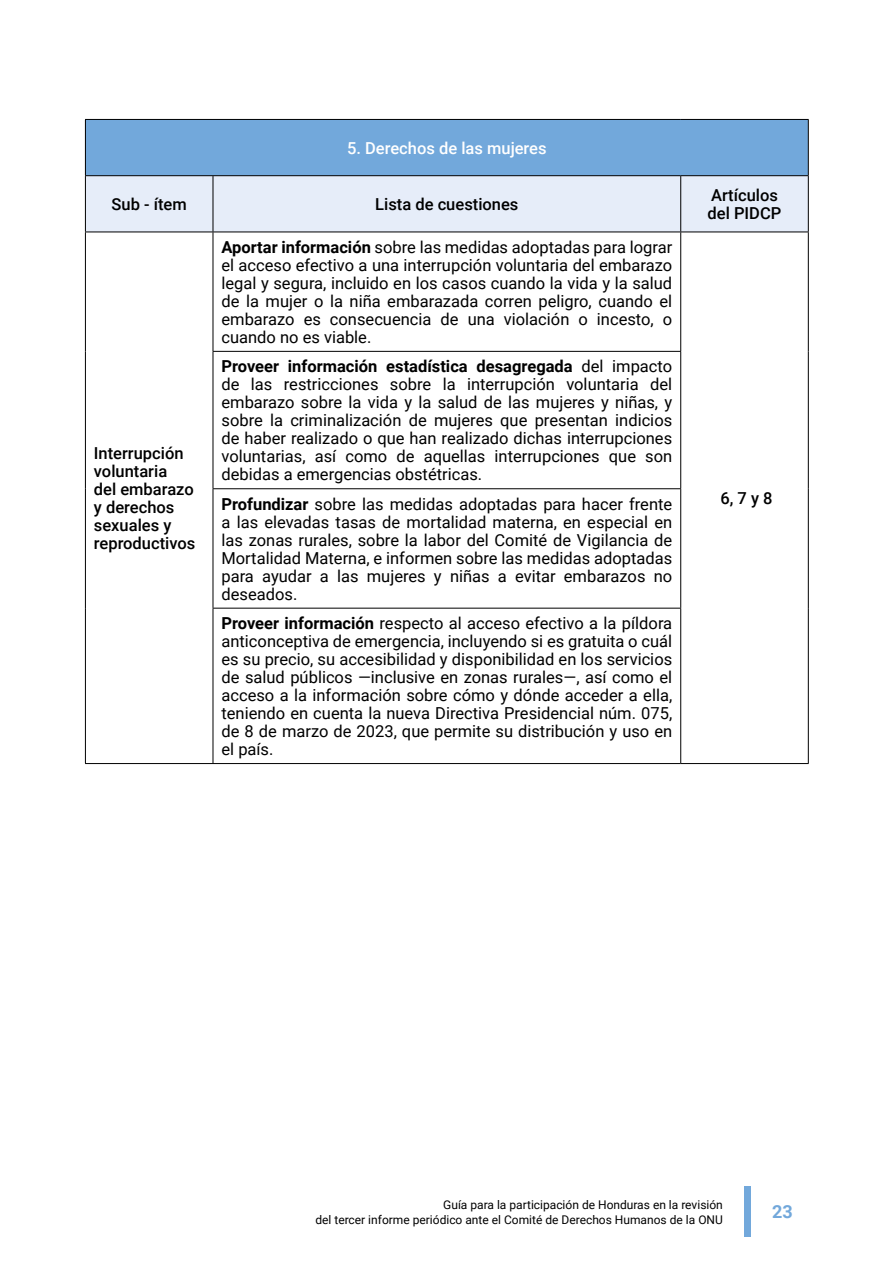
<style>
.page{position:relative;width:893px;height:1263px;background:#fff}
.page>*{position:absolute;margin:0;border:0;box-sizing:border-box;transform-origin:0 0}
.t1{font:700 18px "Roboto";color:#72a8db}
.t2{font:16.5px/18px "Roboto";color:#000;text-align:justify}
.t3{font:500 16.5px/18px "Roboto";color:#000}
.t4{font:500 16.5px "Roboto";color:#fff}
.t5{font:12px/14.4px "Roboto";color:#000;text-align:right}
.s1{font-weight:700}
</style>
<div class="page">
<div style="left:744px;top:1186px;width:6px;height:50px;background:#72a8db"></div>
<div style="left:85px;top:119px;width:723px;height:57px;background:#72a8db"></div>
<div style="left:86px;top:176px;width:722px;height:56px;background:#e6edf9"></div>
<hr style="left:85px;top:119px;width:128px;height:1px;background:#000">
<hr style="left:85px;top:120px;width:1px;height:55px;background:#000">
<hr style="left:213px;top:119px;width:468px;height:1px;background:#000">
<hr style="left:681px;top:119px;width:128px;height:1px;background:#000">
<hr style="left:808px;top:120px;width:1px;height:55px;background:#000">
<hr style="left:85px;top:175px;width:128px;height:1px;background:#000">
<hr style="left:85px;top:176px;width:1px;height:56px;background:#000">
<hr style="left:213px;top:175px;width:468px;height:1px;background:#000">
<hr style="left:213px;top:176px;width:1px;height:56px;background:#000">
<hr style="left:681px;top:175px;width:128px;height:1px;background:#000">
<hr style="left:680px;top:176px;width:1px;height:56px;background:#000">
<hr style="left:808px;top:176px;width:1px;height:56px;background:#000">
<hr style="left:85px;top:232px;width:128px;height:1px;background:#000">
<hr style="left:213px;top:232px;width:468px;height:1px;background:#000">
<hr style="left:681px;top:232px;width:128px;height:1px;background:#000">
<hr style="left:85px;top:232px;width:1px;height:119px;background:#000">
<hr style="left:85px;top:351px;width:1px;height:138px;background:#000">
<hr style="left:85px;top:489px;width:1px;height:119px;background:#000">
<hr style="left:85px;top:608px;width:1px;height:155px;background:#000">
<hr style="left:85px;top:763px;width:128px;height:1px;background:#000">
<hr style="left:213px;top:232px;width:1px;height:119px;background:#000">
<hr style="left:680px;top:232px;width:1px;height:119px;background:#000">
<hr style="left:808px;top:232px;width:1px;height:119px;background:#000">
<hr style="left:808px;top:351px;width:1px;height:138px;background:#000">
<hr style="left:808px;top:489px;width:1px;height:119px;background:#000">
<hr style="left:808px;top:608px;width:1px;height:155px;background:#000">
<hr style="left:681px;top:763px;width:128px;height:1px;background:#000">
<hr style="left:213px;top:351px;width:468px;height:1px;background:#000">
<hr style="left:213px;top:352px;width:1px;height:136px;background:#000">
<hr style="left:680px;top:352px;width:1px;height:136px;background:#000">
<hr style="left:213px;top:488px;width:468px;height:1px;background:#000">
<hr style="left:213px;top:489px;width:1px;height:119px;background:#000">
<hr style="left:680px;top:489px;width:1px;height:119px;background:#000">
<hr style="left:213px;top:608px;width:468px;height:1px;background:#000">
<hr style="left:213px;top:608px;width:1px;height:155px;background:#000">
<hr style="left:680px;top:608px;width:1px;height:155px;background:#000">
<hr style="left:213px;top:763px;width:468px;height:1px;background:#000">
<p class="t4" style="left:347px;top:136px;width:201px">5. Derechos de las mujeres</p>
<p class="t3" style="left:112px;top:195px;width:77px">Sub - ítem</p>
<p class="t3" style="left:375px;top:195px;width:145px">Lista de cuestiones</p>
<p class="t3" style="left:708px;top:186px;width:75px">Artículos del PIDCP</p>
<p class="t3" style="left:94px;top:443px;width:103px">Interrupción voluntaria<br>del embarazo y derechos sexuales y reproductivos</p>
<p class="t2" style="left:221px;top:237px;width:452px"><span class="s1">Aportar información</span> sobre las medidas adoptadas para lograr el acceso efectivo a una interrupción voluntaria del embarazo legal y segura, incluido en los casos cuando la vida y la salud de la mujer o la niña embarazada corren peligro, cuando el embarazo es consecuencia de una violación o incesto, o cuando no es viable.</p>
<p class="t2" style="left:221px;top:357px;width:452px"><span class="s1">Proveer información estadística desagregada</span> del impacto de las restricciones sobre la interrupción voluntaria del embarazo sobre la vida y la salud de las mujeres y niñas, y sobre la criminalización de mujeres que presentan indicios de haber realizado o que han realizado dichas interrupciones voluntarias, así como de aquellas interrupciones que son debidas a emergencias obstétricas.</p>
<p class="t2" style="left:221px;top:494px;width:452px"><span class="s1">Profundizar</span> sobre las medidas adoptadas para hacer frente a las elevadas tasas de mortalidad materna, en especial en las zonas rurales, sobre la labor del Comité de Vigilancia de Mortalidad Materna, e informen sobre las medidas adoptadas para ayudar a las mujeres y niñas a evitar embarazos no deseados.</p>
<p class="t2" style="left:221px;top:614px;width:452px"><span class="s1">Proveer información</span> respecto al acceso efectivo a la píldora anticonceptiva de emergencia, incluyendo si es gratuita o cuál es su precio, su accesibilidad y disponibilidad en los servicios de salud públicos ―inclusive en zonas rurales―, así como el acceso a la información sobre cómo y dónde acceder a ella, teniendo en cuenta la nueva Directiva Presidencial núm. 075, de 8 de marzo de 2023, que permite su distribución y uso en el país.</p>
<p class="t3" style="left:720px;top:488px;width:54px">6, 7 y 8</p>
<p class="t5" style="left:315px;top:1197px;width:409px">Guía para la participación de Honduras en la revisión<br>del tercer informe periódico ante el Comité de Derechos Humanos de la ONU</p>
<p class="t1" style="left:772px;top:1199px;width:22px">23</p>
</div>
